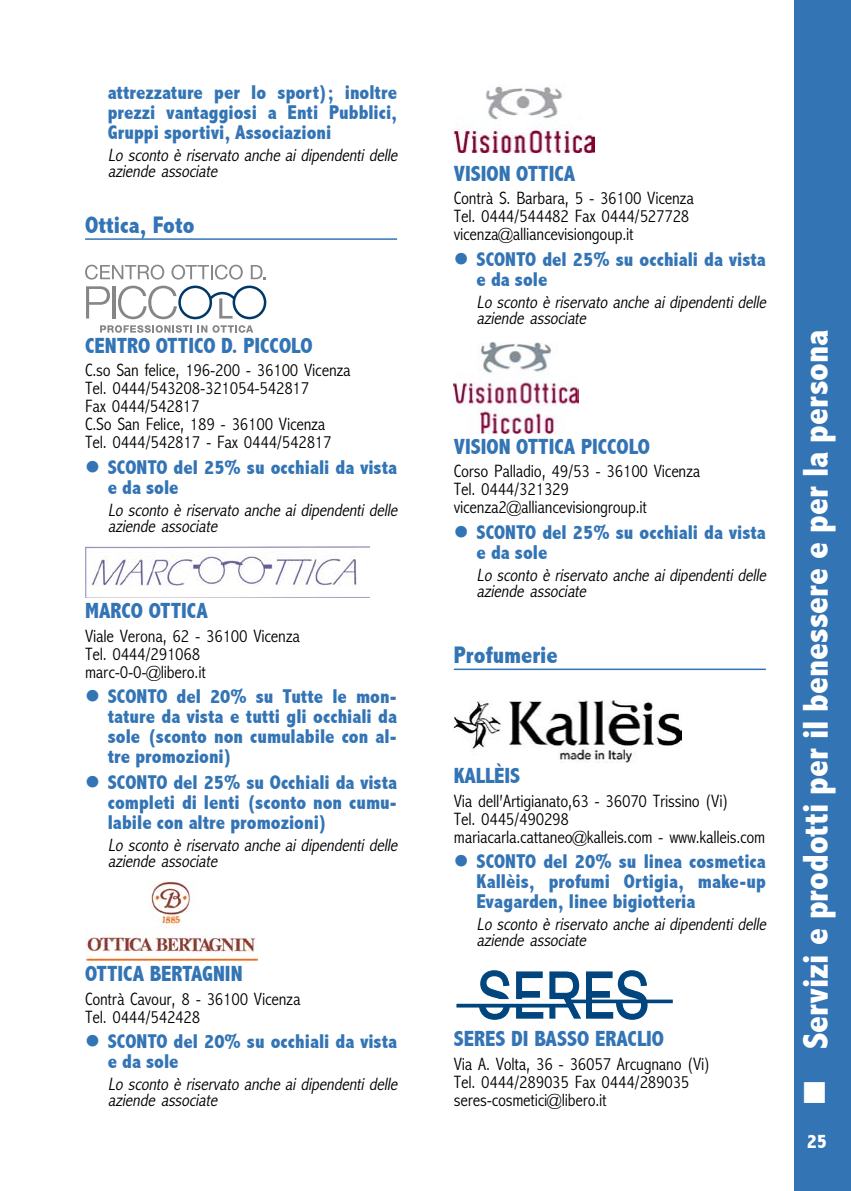
<style>
.page{position:relative;width:851px;height:1191px;background:#fff}
.page>*{position:absolute;margin:0;border:0;box-sizing:border-box;transform-origin:0 0}
.t1{font:65px "Akzidenz Grotesk BE";letter-spacing:.025em;color:#00457d;scale:.8 1}
.t2{font:800 condensed 36px "Abadi";color:#fff}
.t3{font:800 condensed 24px "Abadi";color:#3374b5}
.t4{font:800 condensed 22px "Abadi";color:#3374b5}
.t5{font:800 condensed 20px/20px "Abadi";color:#3374b5;text-align:justify}
.t6{font:800 condensed 20px "Abadi";color:#fff}
.t7{font:300 condensed 18px/18px "M Abadi";color:#000}
.t8{font:italic 300 condensed 18px/16px "M Abadi";color:#000}
</style>
<div class="page">
<hr style="left:85px;top:238px;width:312px;height:2px;background:#3374b5">
<svg style="left:85px;top:265px;width:79px;height:14px"></svg>
<svg style="left:171px;top:265px;width:72px;height:14px"></svg>
<svg style="left:251px;top:265px;width:14px;height:14px"></svg>
<svg style="left:86px;top:286px;width:24px;height:32px"></svg>
<hr style="left:112px;top:286px;width:3px;height:32px;background:#868688">
<svg style="left:118px;top:285px;width:148px;height:34px"></svg>
<svg style="left:100px;top:325px;width:153px;height:8px"></svg>
<img style="left:85px;top:547px;width:285px;height:51px">
<img style="left:85px;top:881px;width:172px;height:79px">
<hr style="left:454px;top:668px;width:311px;height:2px;background:#3374b5">
<img style="left:454px;top:86px;width:140px;height:67px">
<img style="left:454px;top:343px;width:124px;height:91px">
<img style="left:454px;top:700px;width:227px;height:63px">
<svg style="left:477px;top:970px;width:171px;height:50px"></svg>
<svg style="left:567px;top:999px;width:105px;height:4px"></svg>
<div style="left:454px;top:999px;width:105px;height:5px;background:#fff"></div>
<svg style="left:456px;top:1003px;width:114px;height:4px"></svg>
<div style="left:794px;top:0;width:56px;height:1191px;background:#3374b5"></div>
<p class="t5" style="left:108px;top:82px;width:291px">attrezzature per lo sport); inoltre prezzi vantaggiosi a Enti Pubblici, Gruppi sportivi, Associazioni</p>
<p class="t8" style="left:108px;top:147px;width:294px">Lo sconto è riservato anche ai dipendenti delle aziende associate</p>
<h3 class="t3" style="left:85px;top:211px;width:111px">Ottica, Foto</h3>
<p class="t4" style="left:85px;top:333px;width:229px">CENTRO OTTICO D. PICCOLO</p>
<p class="t7" style="left:85px;top:361px;width:267px">C.so San felice, 196-200 - 36100 Vicenza<br>Tel. 0444/543208-321054-542817<br>Fax 0444/542817<br>C.So San Felice, 189 - 36100 Vicenza<br>Tel. 0444/542817 - Fax 0444/542817</p>
<p class="t5" style="left:108px;top:457px;width:291px;text-indent:-23px">● SCONTO del 25% su occhiali da vista e da sole</p>
<p class="t8" style="left:108px;top:502px;width:294px">Lo sconto è riservato anche ai dipendenti delle aziende associate</p>
<p class="t4" style="left:85px;top:598px;width:124px">MARCO OTTICA</p>
<p class="t7" style="left:85px;top:626px;width:216px">Viale Verona, 62 - 36100 Vicenza<br>Tel. 0444/291068 marc-0-0-@libero.it</p>
<p class="t5" style="left:108px;top:686px;width:291px;text-indent:-23px">● SCONTO del 20% su Tutte le mon&shy;tature da vista e tutti gli occhiali da sole (sconto non cumulabile con al&shy;tre promozioni)</p>
<p class="t5" style="left:108px;top:772px;width:291px;text-indent:-23px">● SCONTO del 25% su Occhiali da vista completi di lenti (sconto non cumu&shy;labile con altre promozioni)</p>
<p class="t8" style="left:108px;top:837px;width:294px">Lo sconto è riservato anche ai dipendenti delle aziende associate</p>
<p class="t4" style="left:85px;top:960px;width:159px">OTTICA BERTAGNIN</p>
<p class="t7" style="left:85px;top:989px;width:217px">Contrà Cavour, 8 - 36100 Vicenza<br>Tel. 0444/542428</p>
<p class="t5" style="left:108px;top:1031px;width:291px;text-indent:-23px">● SCONTO del 20% su occhiali da vista e da sole</p>
<p class="t8" style="left:108px;top:1076px;width:294px">Lo sconto è riservato anche ai dipendenti delle aziende associate</p>
<p class="t4" style="left:454px;top:160px;width:123px">VISION OTTICA</p>
<p class="t7" style="left:454px;top:189px;width:241px">Contrà S. Barbara, 5 - 36100 Vicenza<br>Tel. 0444/544482 Fax 0444/527728 vicenza@alliancevisiongoup.it</p>
<p class="t5" style="left:476px;top:249px;width:291px;text-indent:-23px">● SCONTO del 25% su occhiali da vista e da sole</p>
<p class="t8" style="left:476px;top:294px;width:294px">Lo sconto è riservato anche ai dipendenti delle aziende associate</p>
<p class="t4" style="left:454px;top:433px;width:198px">VISION OTTICA PICCOLO</p>
<p class="t7" style="left:454px;top:462px;width:248px">Corso Palladio, 49/53 - 36100 Vicenza<br>Tel. 0444/321329 vicenza2@alliancevisiongroup.it</p>
<p class="t5" style="left:476px;top:522px;width:291px;text-indent:-23px">● SCONTO del 25% su occhiali da vista e da sole</p>
<p class="t8" style="left:476px;top:567px;width:294px">Lo sconto è riservato anche ai dipendenti delle aziende associate</p>
<h3 class="t3" style="left:454px;top:641px;width:105px">Profumerie</h3>
<p class="t4" style="left:454px;top:763px;width:68px">KALLÈIS</p>
<p class="t7" style="left:454px;top:791px;width:313px">Via dell’Artigianato,63 - 36070 Trissino (Vi)<br>Tel. 0445/490298 mariacarla.cattaneo@kalleis.com - www.kalleis.com</p>
<p class="t5" style="left:476px;top:851px;width:291px;text-indent:-23px">● SCONTO del 20% su linea cosmetica Kallèis, profumi Ortigia, make-up Evagarden, linee bigiotteria</p>
<p class="t8" style="left:476px;top:916px;width:294px">Lo sconto è riservato anche ai dipendenti delle aziende associate</p>
<h1 class="t1" style="left:477px;top:956px;width:217px">SERES</h1>
<p class="t4" style="left:454px;top:1026px;width:212px">SERES DI BASSO ERACLIO</p>
<p class="t7" style="left:454px;top:1055px;width:257px">Via A. Volta, 36 - 36057 Arcugnano (Vi)<br>Tel. 0444/289035 Fax 0444/289035 seres-cosmetici@libero.it</p>
<h2 class="t2" style="left:794px;top:1106px;width:777px;rotate:-90deg">■ Servizi e prodotti per il benessere e per la persona</h2>
<p class="t6" style="left:806px;top:1129px;width:22px">25</p>
</div>
